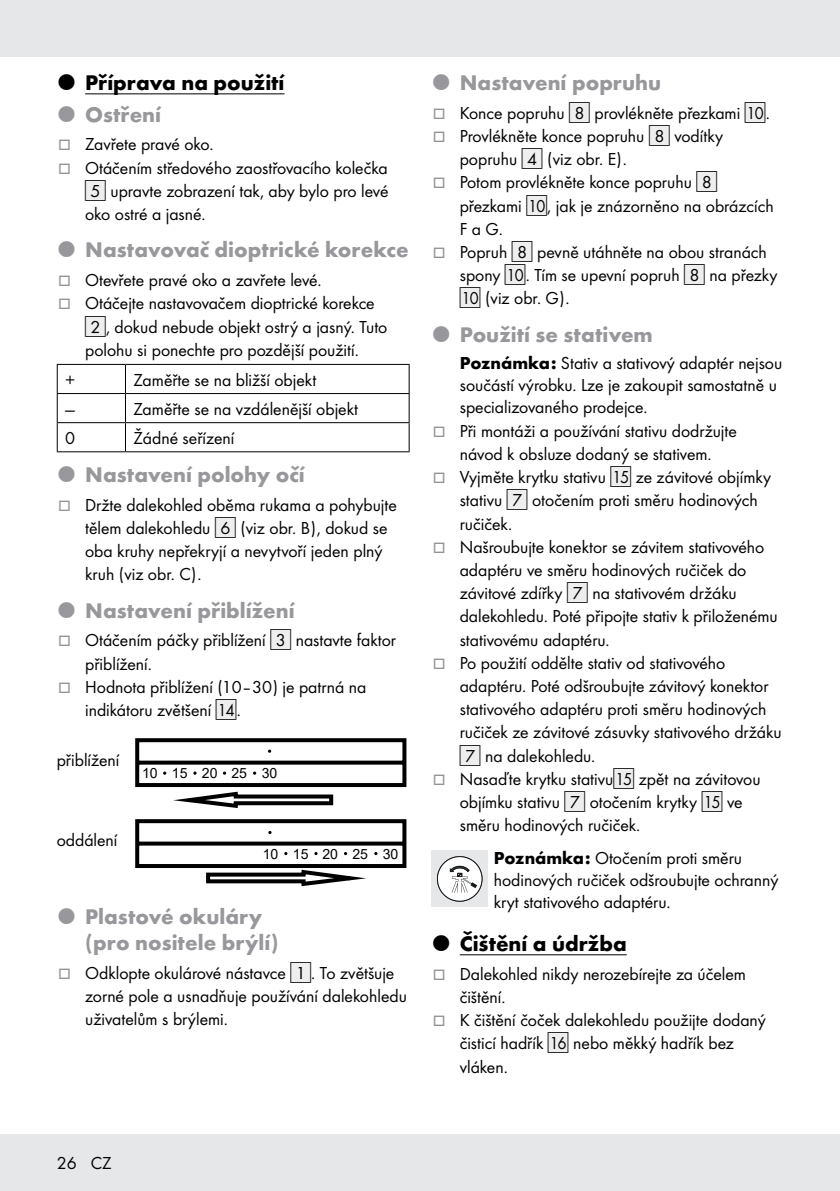
<style>
.page{position:relative;width:840px;height:1191px;background:#fff}
.page>*{position:absolute;margin:0;border:0;box-sizing:border-box;transform-origin:0 0}
.t1{font:700 22px/26px "Futura";color:#98989c}
.t2{font:700 22px "Futura";color:#000}
.t3{font:18px/23.2px "Futura Boo";color:#000}
.t4{font:14px "Arial";color:#000}
.s1{color:#939598}
.s2{font-family:"IMP Lidl Num Box";font-size:15.8px;color:#eeeeef}
.s3{font-family:"IMP Lidl Num Box";font-size:15.8px}
.s4{font-family:"Futura";font-weight:700}
</style>
<div class="page">
<div style="left:0;top:1134px;width:839px;height:57px;background:#e6e7e8"></div>
<div style="left:0;top:0;width:839px;height:57px;background:#e6e7e8"></div>
<hr style="left:85px;top:93px;width:199px;height:1px;background:#000">
<hr style="left:57px;top:364px;width:68px;height:1px;background:#000">
<hr style="left:125px;top:364px;width:284px;height:1px;background:#000">
<svg style="left:57px;top:365px;width:1px;height:86px"></svg>
<svg style="left:408px;top:365px;width:1px;height:86px"></svg>
<hr style="left:57px;top:451px;width:68px;height:1px;background:#000">
<hr style="left:125px;top:451px;width:284px;height:1px;background:#000">
<hr style="left:57px;top:393px;width:68px;height:1px;background:#000">
<hr style="left:125px;top:393px;width:284px;height:1px;background:#000">
<hr style="left:57px;top:422px;width:68px;height:1px;background:#000">
<hr style="left:125px;top:422px;width:284px;height:1px;background:#000">
<svg style="left:125px;top:365px;width:1px;height:86px"></svg>
<svg style="left:135px;top:738px;width:272px;height:70px"></svg>
<svg style="left:135px;top:819px;width:272px;height:68px"></svg>
<hr style="left:459px;top:954px;width:167px;height:1px;background:#000">
<div style="left:431px;top:850px;width:57px;height:57px;background:#e6e7e8"></div>
<svg style="left:437px;top:856px;width:45px;height:45px"></svg>
<p class="t2" style="left:85px;top:66px;width:201px">Příprava na použití</p>
<p class="t1" style="left:85px;top:99px;width:77px">Ostření</p>
<p class="t3" style="left:58px;top:132px;width:157px"><span class="s1">□</span> Zavřete pravé oko.</p>
<p class="t3" style="left:85px;top:155px;width:305px;text-align:justify;text-indent:-27px"><span class="s1">□</span> Otáčením středového zaostřovacího kolečka <span class="s2">[</span><span class="s3">5]</span> upravte zobrazení tak, aby bylo pro levé oko ostré a jasné.</p>
<p class="t1" style="left:85px;top:235px;width:325px">Nastavovač dioptrické korekce</p>
<p class="t3" style="left:58px;top:268px;width:265px"><span class="s1">□</span> Otevřete pravé oko a zavřete levé.</p>
<p class="t3" style="left:85px;top:291px;width:303px;text-indent:-27px"><span class="s1">□</span> Otáčejte nastavovačem dioptrické korekce <span class="s2">[</span><span class="s3">2]</span>, dokud nebude objekt ostrý a jasný. Tuto polohu si ponechte pro pozdější použití.</p>
<p class="t3" style="left:65px;top:367px;width:12px">+</p>
<p class="t3" style="left:133px;top:367px;width:184px">Zaměřte se na bližší objekt</p>
<p class="t3" style="left:65px;top:396px;width:11px">—</p>
<p class="t3" style="left:133px;top:396px;width:226px">Zaměřte se na vzdálenější objekt</p>
<p class="t3" style="left:65px;top:425px;width:11px">0</p>
<p class="t3" style="left:133px;top:425px;width:102px">Žádné seřízení</p>
<p class="t1" style="left:85px;top:459px;width:221px">Nastavení polohy očí</p>
<p class="t3" style="left:85px;top:492px;width:313px;text-indent:-27px"><span class="s1">□</span> Držte dalekohled oběma rukama a pohybujte tělem dalekohledu <span class="s2">[</span><span class="s3">6]</span> (viz obr. B), dokud se oba kruhy nepřekryjí a nevytvoří jeden plný kruh (viz obr. C).</p>
<p class="t1" style="left:85px;top:595px;width:211px">Nastavení přiblížení</p>
<p class="t3" style="left:85px;top:628px;width:312px;text-indent:-27px"><span class="s1">□</span> Otáčením páčky přiblížení <span class="s2">[</span><span class="s3">3]</span> nastavte faktor přiblížení.</p>
<p class="t3" style="left:85px;top:674px;width:282px;text-indent:-27px"><span class="s1">□</span> Hodnota přiblížení (10–30) je patrná na indikátoru zvětšení <span class="s2">[</span><span class="s3">14]</span>.</p>
<p class="t3" style="left:57px;top:747px;width:64px">přiblížení</p>
<p class="t4" style="left:142px;top:763px;width:137px">10 15 20 25 30</p>
<p class="t3" style="left:57px;top:828px;width:62px">oddálení</p>
<p class="t4" style="left:262px;top:844px;width:137px">10 15 20 25 30</p>
<p class="t1" style="left:85px;top:901px;width:195px">Plastové okuláry (pro nositele brýlí)</p>
<p class="t3" style="left:85px;top:960px;width:323px;text-indent:-27px"><span class="s1">□</span> Odklopte okulárové nástavce <span class="s2">[</span><span class="s3">1]</span>. To zvětšuje zorné pole a usnadňuje používání dalekohledu uživatelům s brýlemi.</p>
<p class="t1" style="left:459px;top:68px;width:203px">Nastavení popruhu</p>
<p class="t3" style="left:432px;top:100px;width:338px"><span class="s1">□</span> Konce popruhu <span class="s2">[</span><span class="s3">8]</span> provlékněte přezkami <span class="s2">[</span><span class="s3">10]</span>.</p>
<p class="t3" style="left:459px;top:123px;width:265px;text-indent:-27px"><span class="s1">□</span> Provlékněte konce popruhu <span class="s2">[</span><span class="s3">8]</span> vodítky popruhu <span class="s2">[</span><span class="s3">4]</span> (viz obr. E).</p>
<p class="t3" style="left:459px;top:170px;width:315px;text-indent:-27px"><span class="s1">□</span> Potom provlékněte konce popruhu <span class="s2">[</span><span class="s3">8] </span>přezkami <span class="s2">[</span><span class="s3">10]</span>, jak je znázorněno na obrázcích<br>F a G.</p>
<p class="t3" style="left:459px;top:239px;width:319px;text-indent:-27px"><span class="s1">□</span> Popruh <span class="s2">[</span><span class="s3">8]</span> pevně utáhněte na obou stranách spony <span class="s2">[</span><span class="s3">10]</span>. Tím se upevní popruh <span class="s2">[</span><span class="s3">8]</span> na přezky <span class="s2">[</span><span class="s3">10]</span> (viz obr. G).</p>
<p class="t1" style="left:459px;top:320px;width:195px">Použití se stativem</p>
<p class="t3" style="left:459px;top:351px;width:324px;line-height:22px"><span class="s4">Poznámka:</span> Stativ a stativový adaptér nejsou součástí výrobku. Lze je zakoupit samostatně u specializovaného prodejce.</p>
<p class="t3" style="left:432px;top:418px;width:305px;text-align:center"><span class="s1">□</span> Při montáži a používání stativu dodržujte návod k obsluze dodaný se stativem.</p>
<p class="t3" style="left:459px;top:464px;width:313px;text-indent:-27px"><span class="s1">□</span> Vyjměte krytku stativu <span class="s2">[</span><span class="s3">15]</span> ze závitové objímky stativu <span class="s2">[</span><span class="s3">7]</span> otočením proti směru hodinových ručiček.</p>
<p class="t3" style="left:459px;top:534px;width:319px;text-indent:-27px"><span class="s1">□</span> Našroubujte konektor se závitem stativového adaptéru ve směru hodinových ručiček do závitové zdířky <span class="s2">[</span><span class="s3">7]</span> na stativovém držáku dalekohledu. Poté připojte stativ k přiloženému stativovému adaptéru.</p>
<p class="t3" style="left:459px;top:650px;width:323px;text-indent:-27px"><span class="s1">□</span> Po použití oddělte stativ od stativového adaptéru. Poté odšroubujte závitový konektor stativového adaptéru proti směru hodinových ručiček ze závitové zásuvky stativového držáku <span class="s2">[</span><span class="s3">7]</span> na dalekohledu.</p>
<p class="t3" style="left:459px;top:766px;width:302px;text-indent:-27px"><span class="s1">□</span> Nasaďte krytku stativu<span class="s2">[</span><span class="s3">15]</span> zpět na závitovou objímku stativu <span class="s2">[</span><span class="s3">7]</span> otočením krytky <span class="s2">[</span><span class="s3">15]</span> ve směru hodinových ručiček.</p>
<p class="t3" style="left:493px;top:845px;width:286px;line-height:22px"><span class="s4">Poznámka:</span> Otočením proti směru hodinových ručiček odšroubujte ochranný kryt stativového adaptéru.</p>
<p class="t2" style="left:459px;top:927px;width:168px">Čištění a údržba</p>
<p class="t3" style="left:459px;top:961px;width:287px;text-indent:-27px"><span class="s1">□</span> Dalekohled nikdy nerozebírejte za účelem čištění.</p>
<p class="t3" style="left:459px;top:1007px;width:307px;text-indent:-27px"><span class="s1">□</span> K čištění čoček dalekohledu použijte dodaný čisticí hadřík <span class="s2">[</span><span class="s3">16]</span> nebo měkký hadřík bez vláken.</p>
<p class="t3" style="left:57px;top:1150px;width:56px">26 CZ</p>
</div>
